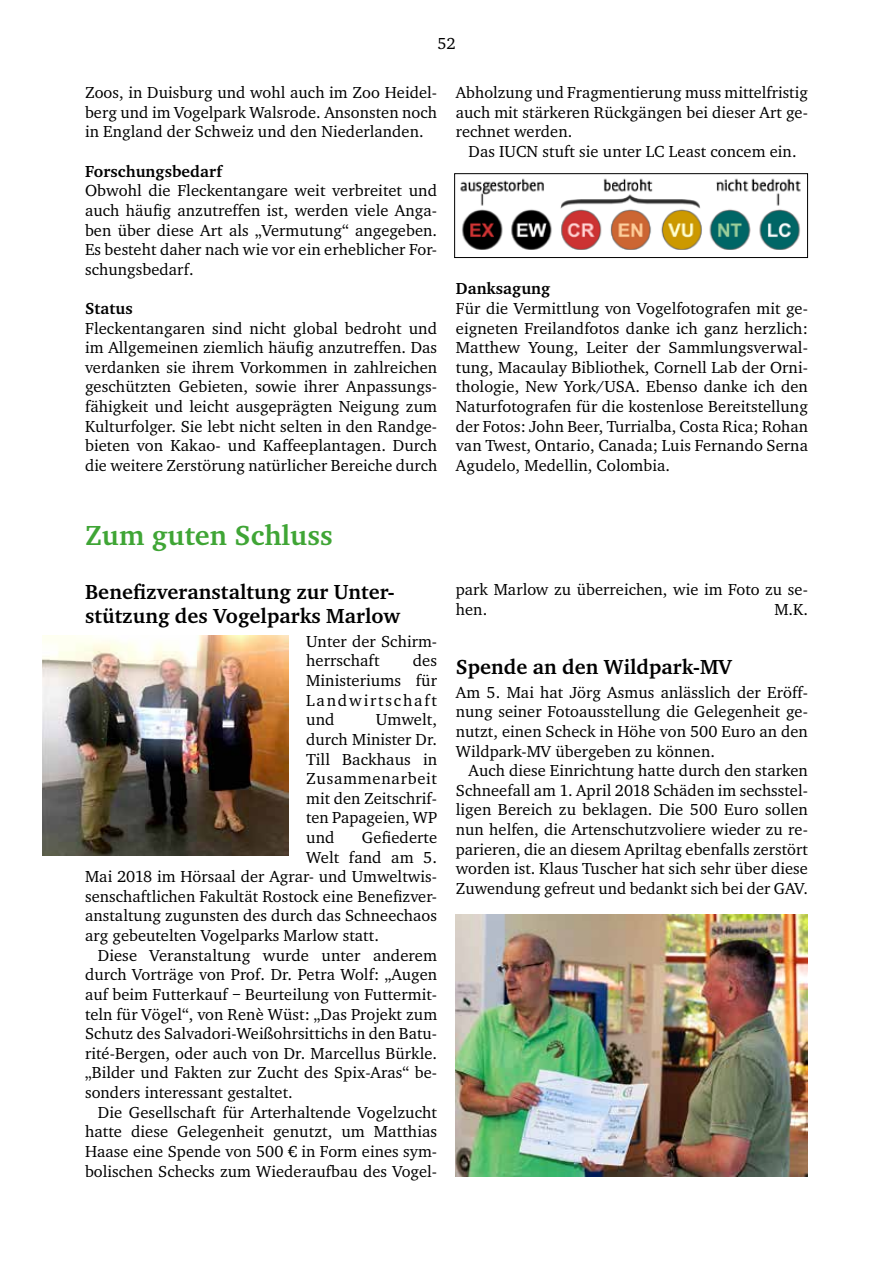
<style>
.page{position:relative;width:893px;height:1263px;background:#fff}
.page>*{position:absolute;margin:0;border:0;box-sizing:border-box;transform-origin:0 0}
.t1{font:700 28.5px "UV Charter";letter-spacing:.005em;color:#3fa535}
.t2{font:700 21px/24px "UV Charter";letter-spacing:.005em;color:#000}
.t3{font:16.5px/19.6px "UV Charter";letter-spacing:.005em;color:#000;text-align:justify}
.t4{font:700 16.5px "UV Charter";letter-spacing:.005em;color:#000}
</style>
<div class="page">
<img style="left:455px;top:914px;width:353px;height:263px">
<img style="left:460px;top:178px;width:341px;height:72px">
<div style="left:454px;top:173px;width:354px;height:85px;border:1px solid #000"></div>
<img style="left:43px;top:636px;width:246px;height:220px">
<p class="t3" style="left:437px;top:33px;width:20px">52</p>
<p class="t3" style="left:85px;top:82px;width:354px">Zoos, in Duisburg und wohl auch im Zoo Heidel&shy;berg und im Vogelpark Walsrode. Ansonsten noch in England der Schweiz und den Niederlanden.</p>
<p class="t4" style="left:85px;top:161px;width:138px">Forschungsbedarf</p>
<p class="t3" style="left:85px;top:181px;width:354px">Obwohl die Fleckentangare weit verbreitet und auch häufig anzutreffen ist, werden viele Anga&shy;ben über diese Art als „Vermutung“ angegeben.<br>Es besteht daher nach wie vor ein erheblicher For&shy;schungsbedarf.</p>
<p class="t4" style="left:85px;top:298px;width:49px">Status</p>
<p class="t3" style="left:85px;top:318px;width:354px">Fleckentangaren sind nicht global bedroht und im Allgemeinen ziemlich häufig anzutreffen. Das verdanken sie ihrem Vorkommen in zahlreichen geschützten Gebieten, sowie ihrer Anpassungs&shy;fähigkeit und leicht ausgeprägten Neigung zum Kulturfolger. Sie lebt nicht selten in den Randge&shy;bieten von Kakao- und Kaffeeplantagen. Durch die weitere Zerstörung natürlicher Bereiche durch</p>
<p class="t3" style="left:456px;top:82px;width:354px">Abholzung und Fragmentierung muss mittelfristig auch mit stärkeren Rückgängen bei dieser Art ge&shy;rechnet werden.</p>
<p class="t3" style="left:469px;top:141px;width:329px">Das IUCN stuft sie unter LC Least concem ein.</p>
<p class="t4" style="left:456px;top:279px;width:96px">Danksagung</p>
<p class="t3" style="left:456px;top:298px;width:354px">Für die Vermittlung von Vogelfotografen mit ge&shy;eigneten Freilandfotos danke ich ganz herzlich:<br>Matthew Young, Leiter der Sammlungsverwal&shy;tung, Macaulay Bibliothek, Cornell Lab der Orni&shy;thologie, New York/USA. Ebenso danke ich den Naturfotografen für die kostenlose Bereitstellung der Fotos: John Beer, Turrialba, Costa Rica; Rohan van Twest, Ontario, Canada; Luis Fernando Serna Agudelo, Medellin, Colombia.</p>
<h1 class="t1" style="left:85px;top:518px;width:249px">Zum guten Schluss</h1>
<p class="t2" style="left:85px;top:579px;width:317px">Benefizveranstaltung zur Unter&shy;stützung des Vogelparks Marlow</p>
<p class="t3" style="left:306px;top:631px;width:132px">Unter der Schirm&shy;herrschaft</p>
<p class="t3" style="left:306px;top:651px;width:132px;text-indent:107px">des Ministeriums für Landwirtschaft und</p>
<p class="t3" style="left:306px;top:709px;width:132px;text-indent:70px">Umwelt, durch Minister Dr.<br>Till Backhaus in Zusammenarbeit mit den Zeitschrif&shy;ten Papageien, WP und</p>
<p class="t3" style="left:362px;top:827px;width:77px">Gefiederte</p>
<p class="t3" style="left:306px;top:847px;width:132px">Welt fand am 5.</p>
<p class="t3" style="left:85px;top:866px;width:354px">Mai 2018 im Hörsaal der Agrar- und Umweltwis-</p>
<p class="t3" style="left:85px;top:886px;width:354px">senschaftlichen Fakultät Rostock eine Benefizver-</p>
<p class="t3" style="left:85px;top:906px;width:354px">anstaltung zugunsten des durch das Schneechaos</p>
<p class="t3" style="left:85px;top:925px;width:295px">arg gebeutelten Vogelparks Marlow statt.</p>
<p class="t3" style="left:98px;top:945px;width:341px">Diese Veranstaltung wurde unter anderem</p>
<p class="t3" style="left:85px;top:965px;width:354px">durch Vorträge von Prof. Dr. Petra Wolf: „Augen</p>
<p class="t3" style="left:85px;top:984px;width:354px">auf beim Futterkauf – Beurteilung von Futtermit-</p>
<p class="t3" style="left:85px;top:1004px;width:354px">teln für Vögel“, von Renè Wüst: „Das Projekt zum</p>
<p class="t3" style="left:85px;top:1023px;width:354px">Schutz des Salvadori-Weißohrsittichs in den Batu-</p>
<p class="t3" style="left:85px;top:1043px;width:354px">rité-Bergen, oder auch von Dr. Marcellus Bürkle.</p>
<p class="t3" style="left:85px;top:1063px;width:354px">„Bilder und Fakten zur Zucht des Spix-Aras“ be-</p>
<p class="t3" style="left:85px;top:1082px;width:209px">sonders interessant gestaltet.</p>
<p class="t3" style="left:98px;top:1102px;width:341px">Die Gesellschaft für Arterhaltende Vogelzucht</p>
<p class="t3" style="left:85px;top:1121px;width:354px">hatte diese Gelegenheit genutzt, um Matthias</p>
<p class="t3" style="left:85px;top:1141px;width:354px">Haase eine Spende von 500 € in Form eines sym-</p>
<p class="t3" style="left:85px;top:1161px;width:354px">bolischen Schecks zum Wiederaufbau des Vogel-</p>
<p class="t3" style="left:456px;top:580px;width:354px">park Marlow zu überreichen, wie im Foto zu se&shy;hen.</p>
<p class="t3" style="left:774px;top:599px;width:35px">M.K.</p>
<p class="t2" style="left:456px;top:654px;width:277px">Spende an den Wildpark-MV</p>
<p class="t3" style="left:456px;top:682px;width:354px">Am 5. Mai hat Jörg Asmus anlässlich der Eröff&shy;nung seiner Fotoausstellung die Gelegenheit ge&shy;nutzt, einen Scheck in Höhe von 500 Euro an den Wildpark-MV übergeben zu können.</p>
<p class="t3" style="left:456px;top:760px;width:354px;text-indent:13px">Auch diese Einrichtung hatte durch den starken Schneefall am 1. April 2018 Schäden im sechsstel&shy;ligen Bereich zu beklagen. Die 500 Euro sollen nun helfen, die Artenschutzvoliere wieder zu re&shy;parieren, die an diesem Apriltag ebenfalls zerstört worden ist. Klaus Tuscher hat sich sehr über diese Zuwendung gefreut und bedankt sich bei der GAV.</p>
</div>
